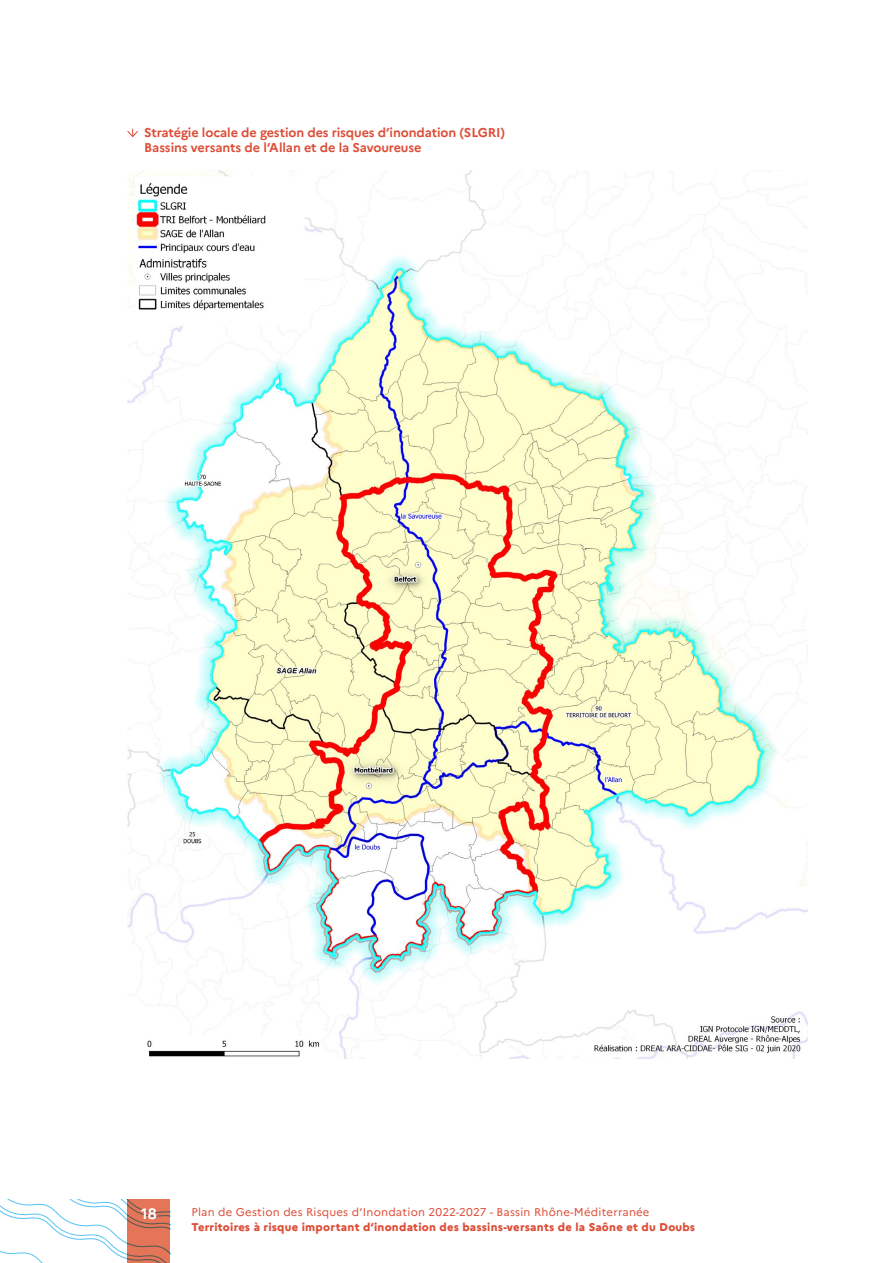
<style>
.page{position:relative;width:893px;height:1263px;background:#fff}
.page>*{position:absolute;margin:0;border:0;box-sizing:border-box;transform-origin:0 0}
.t1{font:700 15px "Marianne";color:#fff}
.tit_graph{font:700 12.75px/15px "Marianne";letter-spacing:-.01em;color:#dd4d37}
.t2{font:800 11.25px "Marianne";letter-spacing:.02em;color:#dd4d37}
.t3{font:11.25px "Marianne";letter-spacing:.02em;color:#dd4d37}
</style>
<div class="page">
<svg style="left:0;top:1199px;width:170px;height:64px"></svg>
<svg style="left:127px;top:129px;width:11px;height:8px"></svg>
<img style="left:128px;top:170px;width:680px;height:888px">
<p class="tit_graph" style="left:144px;top:125px;width:362px">Stratégie locale de gestion des risques d’inondation (SLGRI)<br>Bassins versants de l’Allan et de la Savoureuse</p>
<p class="t1" style="left:141px;top:1204px;width:17px">18</p>
<p class="t3" style="left:191px;top:1205px;width:460px">Plan de Gestion des Risques d’Inondation 2022-2027 - Bassin Rhône-Méditerranée</p>
<p class="t2" style="left:191px;top:1220px;width:505px">Territoires à risque important d’inondation des bassins-versants de la Saône et du Doubs</p>
</div>
